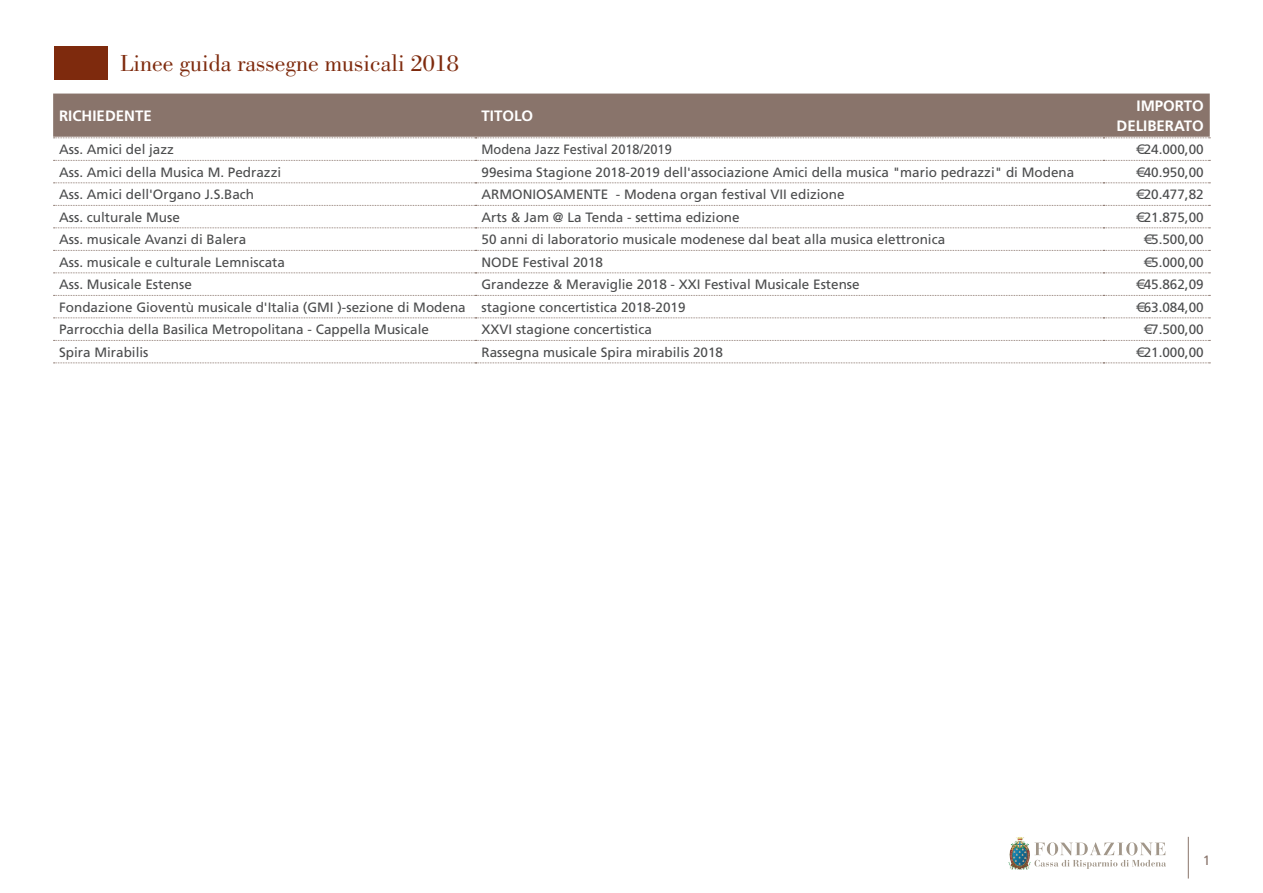
<style>
.page{position:relative;width:1263px;height:893px;background:#fff}
.page>*{position:absolute;margin:0;border:0;box-sizing:border-box;transform-origin:0 0}
.Titolino_Bodoni_14_1{font:24px "Bodoni";color:#7e2a0d}
.t1{font:700 15px/19.5px "Frutiger";color:#fff;text-align:right}
.testo_9_13{font:13.5px "Frutiger";color:#4b4c4d}
.testo_9_13-2{font:13.5px "Frutiger";color:#4b4c4d;scale:.95 1}
.t2{font:13.5px "Frutiger";color:#89746b}
</style>
<div class="page">
<div style="left:54px;top:46px;width:53px;height:33px;background:#7e2a0d"></div>
<hr style="left:1188px;top:837px;width:1px;height:41px;background:#89746b">
<svg style="left:1034px;top:842px;width:132px;height:27px"></svg>
<svg style="left:1016px;top:837px;width:8px;height:3px"></svg>
<div style="left:53px;top:94px;width:1157px;height:43px;background:#89746b"></div>
<svg style="left:54px;top:137px;width:1156px;height:1px"></svg>
<svg style="left:54px;top:160px;width:1156px;height:1px"></svg>
<svg style="left:54px;top:182px;width:1156px;height:1px"></svg>
<svg style="left:54px;top:205px;width:1156px;height:1px"></svg>
<svg style="left:54px;top:227px;width:1156px;height:1px"></svg>
<svg style="left:54px;top:250px;width:1156px;height:1px"></svg>
<svg style="left:54px;top:272px;width:1156px;height:1px"></svg>
<svg style="left:54px;top:295px;width:1156px;height:1px"></svg>
<svg style="left:54px;top:317px;width:1156px;height:1px"></svg>
<svg style="left:54px;top:340px;width:1156px;height:1px"></svg>
<svg style="left:54px;top:362px;width:1156px;height:1px"></svg>
<p class="Titolino_Bodoni_14_1" style="left:120px;top:50px;width:340px">Linee guida rassegne musicali 2018</p>
<p class="t1" style="left:59px;top:106px;width:94px">RICHIEDENTE</p>
<p class="t1" style="left:481px;top:106px;width:53px">TITOLO</p>
<p class="t1" style="left:1116px;top:96px;width:89px">IMPORTO<br>DELIBERATO</p>
<p class="testo_9_13" style="left:59px;top:142px;width:116px">Ass. Amici del jazz</p>
<p class="testo_9_13-2" style="left:481px;top:142px;width:202px">Modena Jazz Festival 2018/2019</p>
<p class="testo_9_13" style="left:1136px;top:142px;width:69px">€ 24.000,00</p>
<p class="testo_9_13" style="left:59px;top:164px;width:224px">Ass. Amici della Musica M. Pedrazzi</p>
<p class="testo_9_13" style="left:481px;top:164px;width:594px">99esima Stagione 2018-2019 dell'associazione Amici della musica "mario pedrazzi" di Modena</p>
<p class="testo_9_13" style="left:1136px;top:164px;width:69px">€ 40.950,00</p>
<p class="testo_9_13" style="left:59px;top:187px;width:197px">Ass. Amici dell'Organo J.S.Bach</p>
<p class="testo_9_13" style="left:481px;top:187px;width:365px">ARMONIOSAMENTE - Modena organ festival VII edizione</p>
<p class="testo_9_13" style="left:1136px;top:187px;width:69px">€ 20.477,82</p>
<p class="testo_9_13" style="left:59px;top:209px;width:122px">Ass. culturale Muse</p>
<p class="testo_9_13" style="left:481px;top:209px;width:260px">Arts &amp; Jam @ La Tenda - settima edizione</p>
<p class="testo_9_13" style="left:1136px;top:209px;width:69px">€ 21.875,00</p>
<p class="testo_9_13" style="left:59px;top:232px;width:189px">Ass. musicale Avanzi di Balera</p>
<p class="testo_9_13" style="left:481px;top:232px;width:465px">50 anni di laboratorio musicale modenese dal beat alla musica elettronica</p>
<p class="testo_9_13" style="left:1144px;top:232px;width:62px">€ 5.500,00</p>
<p class="testo_9_13" style="left:59px;top:254px;width:227px">Ass. musicale e culturale Lemniscata</p>
<p class="testo_9_13" style="left:481px;top:254px;width:123px">NODE Festival 2018</p>
<p class="testo_9_13" style="left:1144px;top:254px;width:62px">€ 5.000,00</p>
<p class="testo_9_13" style="left:59px;top:277px;width:134px">Ass. Musicale Estense</p>
<p class="testo_9_13" style="left:481px;top:277px;width:380px">Grandezze &amp; Meraviglie 2018 - XXI Festival Musicale Estense</p>
<p class="testo_9_13" style="left:1136px;top:277px;width:69px">€ 45.862,09</p>
<p class="testo_9_13" style="left:59px;top:299px;width:408px">Fondazione Gioventù musicale d'Italia (GMI )-sezione di Modena</p>
<p class="testo_9_13" style="left:481px;top:299px;width:206px">stagione concertistica 2018-2019</p>
<p class="testo_9_13" style="left:1136px;top:299px;width:69px">€ 63.084,00</p>
<p class="testo_9_13" style="left:59px;top:322px;width:371px">Parrocchia della Basilica Metropolitana - Cappella Musicale</p>
<p class="testo_9_13" style="left:481px;top:322px;width:172px">XXVI stagione concertistica</p>
<p class="testo_9_13" style="left:1144px;top:322px;width:62px">€ 7.500,00</p>
<p class="testo_9_13" style="left:59px;top:344px;width:91px">Spira Mirabilis</p>
<p class="testo_9_13" style="left:481px;top:344px;width:243px">Rassegna musicale Spira mirabilis 2018</p>
<p class="testo_9_13" style="left:1136px;top:344px;width:69px">€ 21.000,00</p>
<p class="t2" style="left:1203px;top:852px;width:9px">1</p>
</div>
